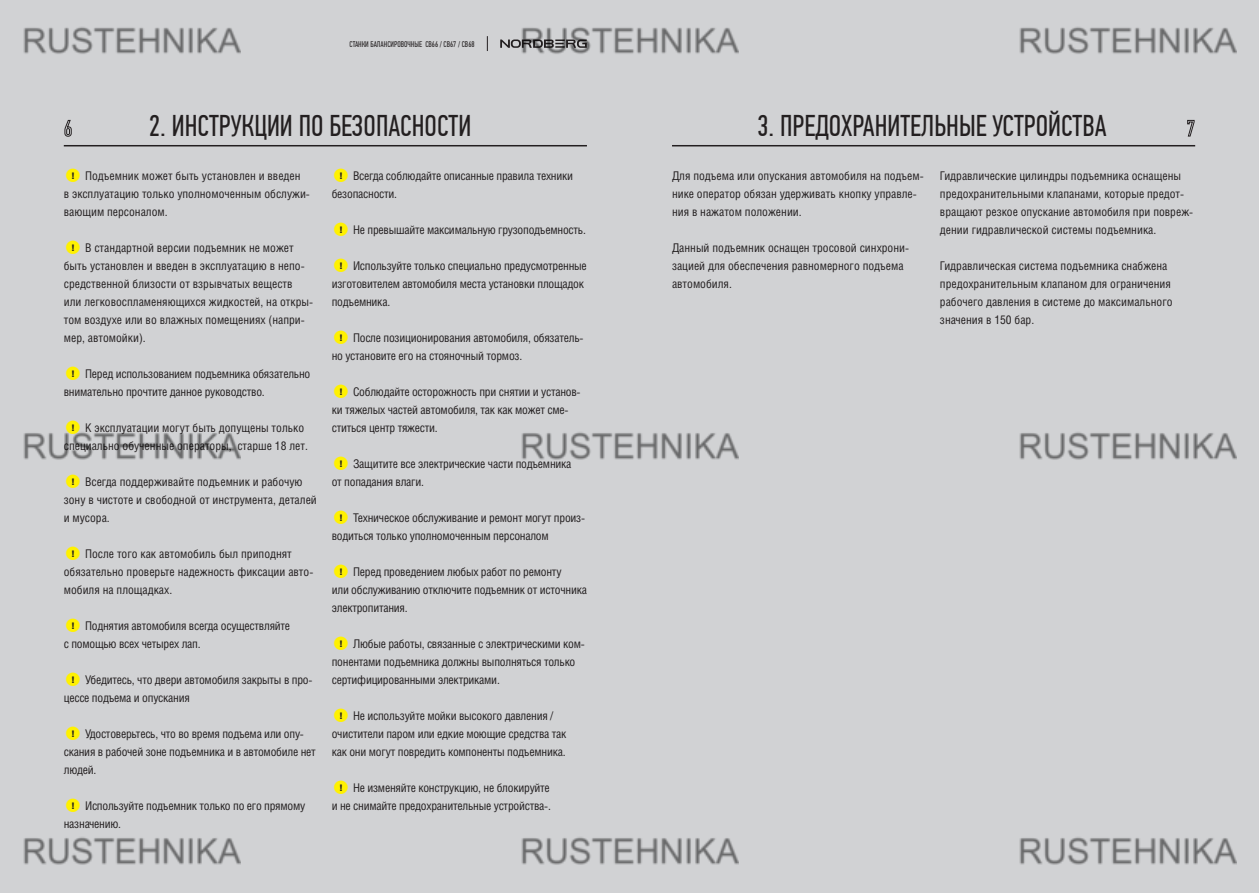
<style>
.page{position:relative;width:1259px;height:893px;background:#d1d2d4}
.page>*{position:absolute;margin:0;border:0;box-sizing:border-box;transform-origin:0 0}
.t1{font:30px "PF Din Text Comp Pro";color:#231f20}
.t2{font:12px/18px "Helios Cond C";letter-spacing:-.02em;color:#231f20}
.t3{font:12px/18px "Helios Cond C";color:#231f20}
.t4{font:8.25px "PF Din Text Comp Pro";color:#231f20}
.s1{font-family:"PF Din Text Comp Pro";font-size:21.45px;color:#fff101}
.s2{font-family:"Helios Ext C";font-weight:700;font-size:9px}
</style>
<div class="page">
<svg style="left:500px;top:40px;width:21px;height:8px"></svg>
<svg style="left:487px;top:36px;width:1px;height:15px"></svg>
<svg style="left:64px;top:120px;width:8px;height:17px"></svg>
<svg style="left:1187px;top:120px;width:8px;height:17px"></svg>
<hr style="left:64px;top:145px;width:523px;height:1px;background:#231f20">
<hr style="left:672px;top:145px;width:523px;height:1px;background:#231f20">
<img style="left:23px;top:27px;width:217px;height:27px">
<img style="left:521px;top:27px;width:217px;height:27px">
<img style="left:1019px;top:27px;width:217px;height:27px">
<img style="left:23px;top:432px;width:217px;height:28px">
<img style="left:521px;top:432px;width:217px;height:28px">
<img style="left:1019px;top:432px;width:217px;height:28px">
<img style="left:23px;top:837px;width:217px;height:28px">
<img style="left:521px;top:837px;width:217px;height:28px">
<img style="left:1019px;top:837px;width:217px;height:28px">
<p class="t4" style="left:349px;top:39px;width:127px">СТАНКИ БАЛАНСИРОВОЧНЫЕ CB66 / CB67 / CB68</p>
<h1 class="t1" style="left:149px;top:109px;width:228px">2. Инструкции по безопасности</h1>
<h1 class="t1" style="left:757px;top:109px;width:108px">3. Предохранител</h1>
<h1 class="t1" style="left:934px;top:109px;width:139px">ьные устройства</h1>
<p class="t3" style="left:64px;top:167px;width:248px"><span class="s1">●</span><span class="s2">!</span> Подъемник может быть установлен и введен<br>в эксплуатацию только уполномоченным обслужи‑ вающим персоналом.</p>
<p class="t3" style="left:64px;top:239px;width:251px"><span class="s1">●</span><span class="s2">!</span> В стандартной версии подъемник не может быть установлен и введен в эксплуатацию в непо‑ средственной близости от взрывчатых веществ или легковоспламеняющихся жидкостей, на откры‑ том воздухе или во влажных помещениях (напри‑ мер, автомойки).</p>
<p class="t2" style="left:64px;top:365px;width:248px"><span class="s1">●</span><span class="s2">!</span> Перед использованием подъемника обязательно внимательно прочтите данное руководство.</p>
<p class="t3" style="left:64px;top:419px;width:246px"><span class="s1">●</span><span class="s2">!</span> К эксплуатации могут быть допущены только специально обученные операторы, старше 18 лет.</p>
<p class="t3" style="left:64px;top:473px;width:254px"><span class="s1">●</span><span class="s2">!</span> Всегда поддерживайте подъемник и рабочую зону в чистоте и свободной от инструмента, деталей и мусора.</p>
<p class="t3" style="left:64px;top:545px;width:251px"><span class="s1">●</span><span class="s2">!</span> После того как автомобиль был приподнят обязательно проверьте надежность фиксации авто‑ мобиля на площадках.</p>
<p class="t2" style="left:64px;top:617px;width:228px"><span class="s1">●</span><span class="s2">!</span> Поднятия автомобиля всегда осуществляйте с помощью всех четырех лап.</p>
<p class="t2" style="left:64px;top:671px;width:250px"><span class="s1">●</span><span class="s2">!</span> Убедитесь, что двери автомобиля закрыты в про‑ цессе подъема и опускания</p>
<p class="t2" style="left:64px;top:725px;width:253px"><span class="s1">●</span><span class="s2">!</span> Удостоверьтесь, что во время подъема или опу‑ скания в рабочей зоне подъемника и в автомобиле нет людей.</p>
<p class="t2" style="left:64px;top:797px;width:243px"><span class="s1">●</span><span class="s2">!</span> Используйте подъемник только по его прямому назначению.</p>
<p class="t2" style="left:332px;top:167px;width:243px"><span class="s1">●</span><span class="s2">!</span> Всегда соблюдайте описанные правила техники безопасности.</p>
<p class="t2" style="left:332px;top:221px;width:256px"><span class="s1">●</span><span class="s2">!</span> Не превышайте максимальную грузоподъемность.</p>
<p class="t2" style="left:332px;top:257px;width:257px"><span class="s1">●</span><span class="s2">!</span> Используйте только специально предусмотренные изготовителем автомобиля места установки площадок подъемника.</p>
<p class="t2" style="left:332px;top:329px;width:253px"><span class="s1">●</span><span class="s2">!</span> После позиционирования автомобиля, обязатель‑ но установите его на стояночный тормоз.</p>
<p class="t2" style="left:332px;top:383px;width:250px"><span class="s1">●</span><span class="s2">!</span> Соблюдайте осторожность при снятии и установ‑ ки тяжелых частей автомобиля, так как может сме‑ ститься центр тяжести.</p>
<p class="t2" style="left:332px;top:455px;width:241px"><span class="s1">●</span><span class="s2">!</span> Защитите все электрические части подъемника от попадания влаги.</p>
<p class="t2" style="left:332px;top:509px;width:255px"><span class="s1">●</span><span class="s2">!</span> Техническое обслуживание и ремонт могут произ‑ водиться только уполномоченным персоналом</p>
<p class="t2" style="left:332px;top:563px;width:257px"><span class="s1">●</span><span class="s2">!</span> Перед проведением любых работ по ремонту<br>или обслуживанию отключите подъемник от источника электропитания.</p>
<p class="t2" style="left:332px;top:635px;width:254px"><span class="s1">●</span><span class="s2">!</span> Л юбые работы, связанные с электрическими ком‑ понентами подъемника должны выполняться только сертифицированными электриками.</p>
<p class="t2" style="left:332px;top:707px;width:236px"><span class="s1">●</span><span class="s2">!</span> Не используйте мойки высокого давления / очистители паром или едкие моющие средства так как они могут повредить компоненты подъемника.</p>
<p class="t2" style="left:332px;top:779px;width:221px"><span class="s1">●</span><span class="s2">!</span> Не изменяйте конструкцию, не блокируйте и не снимайте предохранительные устройства‑.</p>
<p class="t3" style="left:672px;top:167px;width:253px">Для подъема или опускания автомобиля на подъем‑ нике оператор обязан удерживать кнопку управле‑ ния в нажатом положении.</p>
<p class="t3" style="left:672px;top:239px;width:239px">Данный подъемник оснащен тросовой синхрони‑ зацией для обеспечения равномерного подъема автомобиля.</p>
<p class="t3" style="left:940px;top:167px;width:255px">Гидравлические цилиндры подъемника оснащены предохранительными клапанами, которые предот‑ вращают резкое опускание автомобиля при повреж‑ дении гидравлической системы подъемника.</p>
<p class="t3" style="left:940px;top:257px;width:234px">Гидравлическая система подъемника снабжена предохранительным клапаном для ограничения рабочего давления в системе до максимального значения в 150 бар.</p>
</div>
